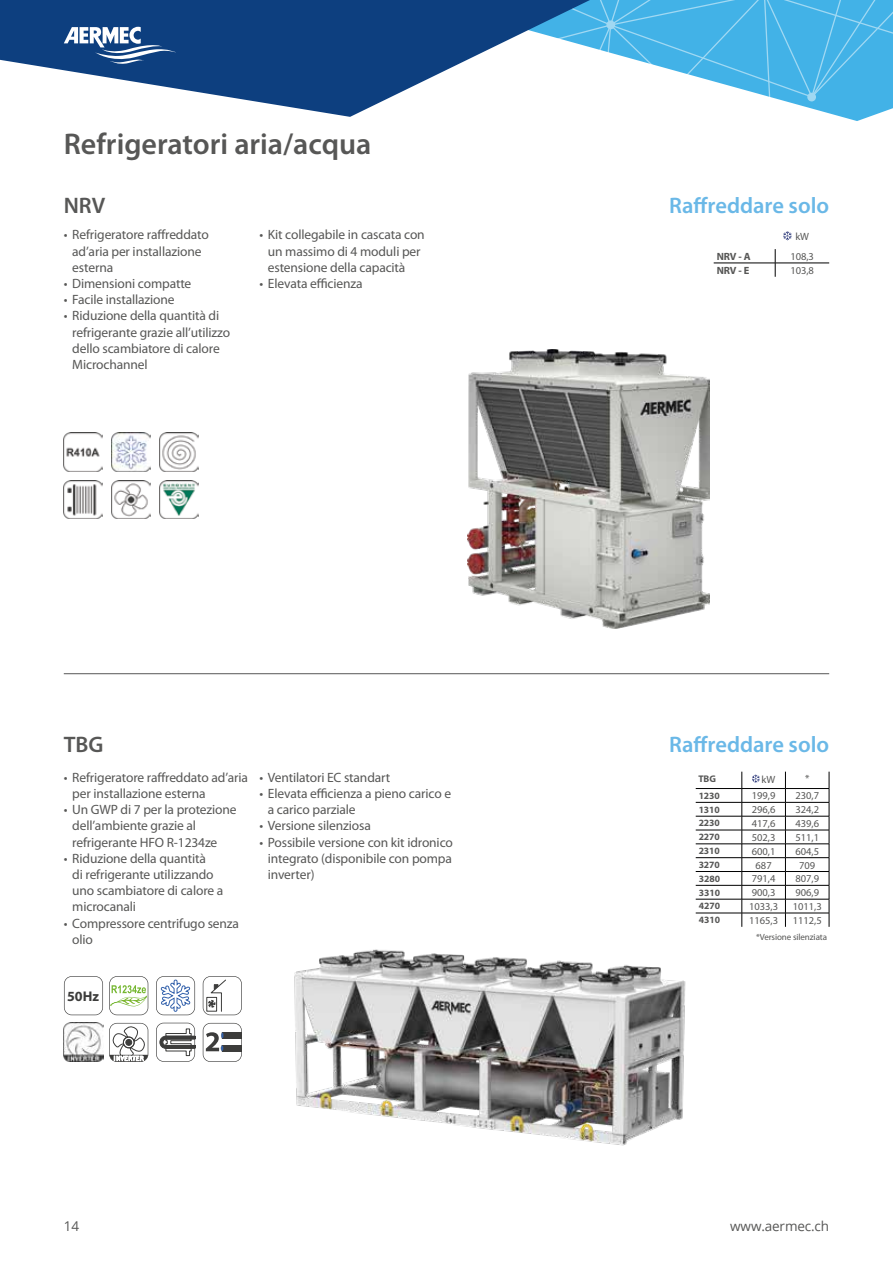
<style>
.page{position:relative;width:893px;height:1263px;background:#fff}
.page>*{position:absolute;margin:0;border:0;box-sizing:border-box;transform-origin:0 0}
.t1{font:600 30px "Myriad Pro";color:#575756}
.t2{font:600 22.5px "Myriad Pro";color:#6ab8e7}
.t3{font:600 22.5px "Myriad Pro";color:#575756}
.t4{font:700 14.1px "Myriad Pro";color:#3c3c3b}
.t5{font:13.5px/16.2px "Myriad Pro";letter-spacing:-.01em;color:#575756}
.t6{font:13.5px "Open Sans";letter-spacing:-.01em;color:#575756}
.t7{font:10.5px "Myriad Pro";color:#575756}
.t8{font:700 10.5px "Myriad Pro";letter-spacing:-.015em;color:#575756}
.t9{font:700 9.6px "Myriad Pro";letter-spacing:-.01em;color:#575756}
.t10{font:9px "Myriad Pro";letter-spacing:-.01em;color:#575756}
</style>
<div class="page">
<svg style="left:0;top:0;width:191px;height:91px;fill:#0d3f7f"></svg>
<svg style="left:64px;top:27px;width:112px;height:37px"></svg>
<img style="left:64px;top:433px;width:38px;height:38px">
<img style="left:112px;top:433px;width:38px;height:38px">
<img style="left:160px;top:433px;width:38px;height:38px">
<img style="left:160px;top:480px;width:38px;height:38px">
<img style="left:64px;top:480px;width:38px;height:38px">
<img style="left:112px;top:480px;width:38px;height:38px">
<img style="left:468px;top:349px;width:241px;height:279px">
<hr style="left:714px;top:263px;width:61px;height:1px;background:#000">
<hr style="left:775px;top:263px;width:54px;height:1px;background:#000">
<svg style="left:775px;top:249px;width:1px;height:28px"></svg>
<svg style="left:191px;top:0;width:702px;height:240px"></svg>
<hr style="left:64px;top:673px;width:765px;height:1px;background:#575756">
<hr style="left:696px;top:788px;width:46px;height:1px;background:#000">
<hr style="left:742px;top:788px;width:43px;height:1px;background:#000">
<hr style="left:785px;top:788px;width:44px;height:1px;background:#000">
<hr style="left:696px;top:802px;width:46px;height:1px;background:#000">
<hr style="left:742px;top:802px;width:43px;height:1px;background:#000">
<hr style="left:785px;top:802px;width:44px;height:1px;background:#000">
<hr style="left:696px;top:816px;width:46px;height:1px;background:#000">
<hr style="left:742px;top:816px;width:43px;height:1px;background:#000">
<hr style="left:785px;top:816px;width:44px;height:1px;background:#000">
<hr style="left:696px;top:830px;width:46px;height:1px;background:#000">
<hr style="left:742px;top:830px;width:43px;height:1px;background:#000">
<hr style="left:785px;top:830px;width:44px;height:1px;background:#000">
<hr style="left:696px;top:843px;width:46px;height:1px;background:#000">
<hr style="left:742px;top:843px;width:43px;height:1px;background:#000">
<hr style="left:785px;top:843px;width:44px;height:1px;background:#000">
<hr style="left:696px;top:857px;width:46px;height:1px;background:#000">
<hr style="left:742px;top:857px;width:43px;height:1px;background:#000">
<hr style="left:785px;top:857px;width:44px;height:1px;background:#000">
<svg style="left:742px;top:772px;width:1px;height:155px"></svg>
<svg style="left:785px;top:772px;width:1px;height:155px"></svg>
<svg style="left:829px;top:772px;width:1px;height:155px"></svg>
<hr style="left:696px;top:871px;width:46px;height:1px;background:#000">
<hr style="left:742px;top:871px;width:43px;height:1px;background:#000">
<hr style="left:785px;top:871px;width:44px;height:1px;background:#000">
<hr style="left:696px;top:885px;width:46px;height:1px;background:#000">
<hr style="left:742px;top:885px;width:43px;height:1px;background:#000">
<hr style="left:785px;top:885px;width:44px;height:1px;background:#000">
<hr style="left:696px;top:899px;width:46px;height:1px;background:#000">
<hr style="left:742px;top:899px;width:43px;height:1px;background:#000">
<hr style="left:785px;top:899px;width:44px;height:1px;background:#000">
<hr style="left:696px;top:913px;width:46px;height:1px;background:#000">
<hr style="left:742px;top:913px;width:43px;height:1px;background:#000">
<hr style="left:785px;top:913px;width:44px;height:1px;background:#000">
<svg style="left:752px;top:774px;width:8px;height:9px"></svg>
<img style="left:294px;top:949px;width:392px;height:197px">
<svg style="left:64px;top:976px;width:39px;height:39px"></svg>
<svg style="left:109px;top:976px;width:39px;height:39px"></svg>
<svg style="left:156px;top:976px;width:39px;height:39px"></svg>
<svg style="left:203px;top:976px;width:39px;height:39px"></svg>
<img style="left:64px;top:1023px;width:39px;height:39px">
<svg style="left:109px;top:1023px;width:39px;height:39px"></svg>
<svg style="left:156px;top:1023px;width:39px;height:39px"></svg>
<div style="left:166px;top:1036px;width:29px;height:3px;border:1px solid #3c3c3b"></div>
<div style="left:166px;top:1045px;width:29px;height:4px;border:1px solid #3c3c3b"></div>
<svg style="left:203px;top:1023px;width:39px;height:39px"></svg>
<h1 class="t1" style="left:64px;top:125px;width:309px">Refrigeratori aria/acqua</h1>
<h2 class="t3" style="left:64px;top:191px;width:43px">NRV</h2>
<p class="t5" style="left:72px;top:226px;width:138px;text-indent:-9px">• Refrigeratore raffreddato ad’aria per installazione esterna</p>
<p class="t5" style="left:64px;top:275px;width:129px">• Dimensioni compatte</p>
<p class="t5" style="left:64px;top:291px;width:112px">• Facile installazione</p>
<p class="t5" style="left:72px;top:307px;width:159px;text-indent:-9px">• Riduzione della quantità di refrigerante grazie all’utilizzo dello scambiatore di calore<br>Microchannel</p>
<p class="t5" style="left:268px;top:226px;width:158px;text-indent:-9px">• Kit collegabile in cascata con un massimo di 4 moduli per estensione della capacità</p>
<p class="t5" style="left:259px;top:275px;width:105px">• Elevata efficienza</p>
<h2 class="t3" style="left:64px;top:730px;width:41px">TBG</h2>
<p class="t5" style="left:72px;top:769px;width:177px;text-indent:-9px">• Refrigeratore raffreddato ad’aria per installazione esterna</p>
<p class="t5" style="left:72px;top:801px;width:166px;text-indent:-9px">• Un GWP di 7 per la protezione dell’ambiente grazie al refrigerante HFO R-1234ze</p>
<p class="t5" style="left:72px;top:850px;width:153px;text-indent:-9px">• Riduzione della quantità<br>di refrigerante utilizzando uno scambiatore di calore a microcanali</p>
<p class="t5" style="left:72px;top:915px;width:168px;text-indent:-9px">• Compressore centrifugo senza olio</p>
<p class="t5" style="left:259px;top:769px;width:132px">• Ventilatori EC standart</p>
<p class="t5" style="left:268px;top:785px;width:185px;text-indent:-9px">• Elevata efficienza a pieno carico e a carico parziale</p>
<p class="t5" style="left:259px;top:817px;width:113px">• Versione silenziosa</p>
<p class="t5" style="left:268px;top:834px;width:187px;text-align:justify;text-indent:-9px">• Possibile versione con kit idronico integrato (disponibile con pompa inverter)</p>
<p class="t4" style="left:67px;top:987px;width:33px">50Hz</p>
<h2 class="t2" style="left:669px;top:191px;width:162px">Raffreddare solo</h2>
<p class="t7" style="left:795px;top:230px;width:15px">kW</p>
<p class="t8" style="left:717px;top:250px;width:35px">NRV - A</p>
<p class="t7" style="left:790px;top:250px;width:25px">108,3</p>
<p class="t8" style="left:717px;top:263px;width:34px">NRV - E</p>
<p class="t7" style="left:790px;top:264px;width:25px">103,8</p>
<h2 class="t2" style="left:669px;top:730px;width:162px">Raffreddare solo</h2>
<p class="t9" style="left:698px;top:772px;width:19px">TBG</p>
<p class="t7" style="left:762px;top:773px;width:15px">kW</p>
<p class="t7" style="left:805px;top:772px;width:6px">*</p>
<p class="t9" style="left:699px;top:789px;width:23px">1230</p>
<p class="t7" style="left:752px;top:789px;width:25px">199,9</p>
<p class="t7" style="left:795px;top:789px;width:25px">230,7</p>
<p class="t9" style="left:699px;top:803px;width:23px">1310</p>
<p class="t7" style="left:752px;top:803px;width:25px">296,6</p>
<p class="t7" style="left:795px;top:803px;width:25px">324,2</p>
<p class="t9" style="left:699px;top:817px;width:23px">2230</p>
<p class="t7" style="left:752px;top:817px;width:25px">417,6</p>
<p class="t7" style="left:795px;top:817px;width:25px">439,6</p>
<p class="t9" style="left:699px;top:831px;width:23px">2270</p>
<p class="t7" style="left:752px;top:831px;width:25px">502,3</p>
<p class="t7" style="left:795px;top:831px;width:25px">511,1</p>
<p class="t9" style="left:699px;top:844px;width:23px">2310</p>
<p class="t7" style="left:752px;top:845px;width:25px">600,1</p>
<p class="t7" style="left:795px;top:845px;width:25px">604,5</p>
<p class="t9" style="left:699px;top:858px;width:23px">3270</p>
<p class="t7" style="left:755px;top:858px;width:18px">687</p>
<p class="t7" style="left:799px;top:858px;width:18px">709</p>
<p class="t9" style="left:699px;top:872px;width:23px">3280</p>
<p class="t7" style="left:752px;top:872px;width:25px">791,4</p>
<p class="t7" style="left:795px;top:872px;width:25px">807,9</p>
<p class="t9" style="left:699px;top:886px;width:23px">3310</p>
<p class="t7" style="left:752px;top:886px;width:25px">900,3</p>
<p class="t7" style="left:795px;top:886px;width:25px">906,9</p>
<p class="t9" style="left:699px;top:900px;width:23px">4270</p>
<p class="t7" style="left:749px;top:900px;width:31px">1033,3</p>
<p class="t7" style="left:793px;top:900px;width:31px">1011,3</p>
<p class="t9" style="left:699px;top:914px;width:23px">4310</p>
<p class="t7" style="left:749px;top:914px;width:31px">1165,3</p>
<p class="t7" style="left:793px;top:914px;width:31px">1112,5</p>
<p class="t10" style="left:756px;top:932px;width:73px">*Versione silenziata</p>
<p class="t6" style="left:64px;top:1216px;width:17px">14</p>
<p class="t6" style="left:730px;top:1216px;width:100px">www.aermec.ch</p>
</div>
